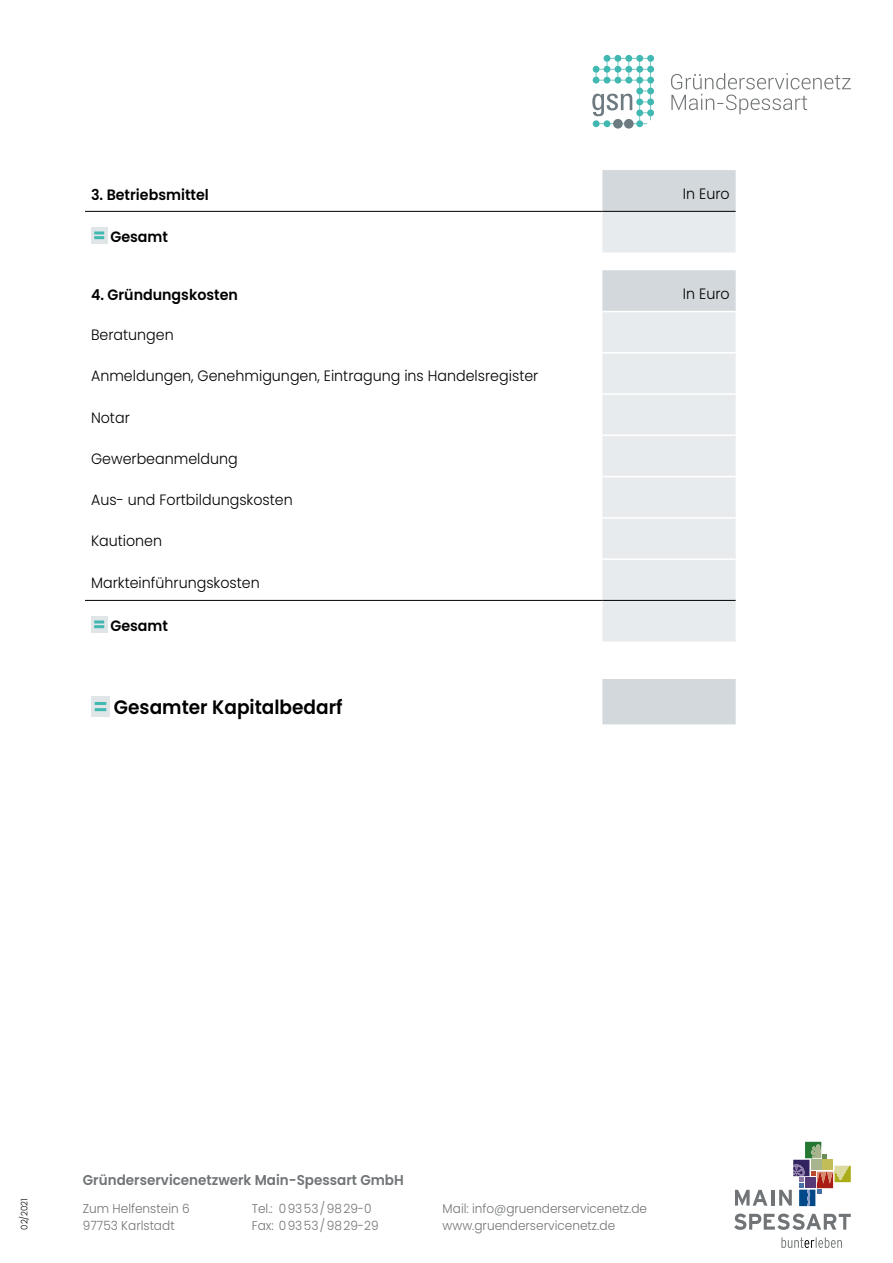
<style>
.page{position:relative;width:893px;height:1263px;background:#fff}
.page>*{position:absolute;margin:0;border:0;box-sizing:border-box;transform-origin:0 0}
.t1{font:600 19.5px "Poppins";color:#000;scale:.95 1}
.t2{font:300 15px "Poppins";color:#000;scale:.95 1}
.t3{font:600 15px "Poppins";color:#000;scale:.95 1}
.t4{font:600 14.25px "Poppins";color:#717476;scale:.95 1}
.t5{font:300 12.75px/16.5px "Poppins";color:#717476;scale:.95 1}
.t6{font:300 9px "Poppins";color:#000;scale:.95 1}
</style>
<div class="page">
<svg style="left:671px;top:73px;width:180px;height:41px"></svg>
<svg style="left:613px;top:119px;width:10px;height:10px"></svg>
<svg style="left:592px;top:55px;width:62px;height:72px"></svg>
<svg style="left:734px;top:1213px;width:117px;height:17px"></svg>
<svg style="left:735px;top:1190px;width:32px;height:16px"></svg>
<hr style="left:771px;top:1190px;width:3px;height:15px;background:#717476">
<svg style="left:781px;top:1237px;width:61px;height:11px"></svg>
<svg style="left:779px;top:1142px;width:72px;height:64px"></svg>
<svg style="left:602px;top:170px;width:134px;height:554px;fill:#d2d8dc"></svg>
<svg style="left:602px;top:212px;width:134px;height:429px;background:#e6eaed"></svg>
<hr style="left:85px;top:211px;width:517px;height:1px;background:#000">
<hr style="left:602px;top:211px;width:134px;height:1px;background:#000">
<hr style="left:85px;top:600px;width:517px;height:1px;background:#000">
<hr style="left:602px;top:600px;width:134px;height:1px;background:#000">
<hr style="left:602px;top:311px;width:134px;height:1px;background:#fff">
<hr style="left:602px;top:352px;width:134px;height:2px;background:#fff">
<hr style="left:602px;top:393px;width:134px;height:2px;background:#fff">
<hr style="left:602px;top:435px;width:134px;height:1px;background:#fff">
<hr style="left:602px;top:476px;width:134px;height:1px;background:#fff">
<hr style="left:602px;top:517px;width:134px;height:2px;background:#fff">
<hr style="left:602px;top:558px;width:134px;height:2px;background:#fff">
<hr style="left:602px;top:252px;width:134px;height:2px;background:#fff">
<hr style="left:602px;top:641px;width:134px;height:2px;background:#fff">
<div style="left:91px;top:227px;width:16px;height:16px;background:#e0e5e8"></div>
<svg style="left:94px;top:231px;width:10px;height:8px"></svg>
<div style="left:91px;top:616px;width:16px;height:16px;background:#e0e5e8"></div>
<svg style="left:94px;top:620px;width:10px;height:8px"></svg>
<div style="left:91px;top:696px;width:19px;height:21px;background:#e0e5e8"></div>
<svg style="left:95px;top:702px;width:11px;height:9px"></svg>
<p class="t3" style="left:91px;top:186px;width:125px">3. Betriebsmittel</p>
<p class="t2" style="left:683px;top:185px;width:51px">In Euro</p>
<p class="t3" style="left:110px;top:228px;width:62px">Gesamt</p>
<p class="t3" style="left:91px;top:286px;width:156px">4. Gründungskosten</p>
<p class="t2" style="left:683px;top:285px;width:51px">In Euro</p>
<p class="t2" style="left:91px;top:326px;width:89px">Beratungen</p>
<p class="t2" style="left:91px;top:367px;width:472px">Anmeldungen, Genehmigungen, Eintragung ins Handelsregister</p>
<p class="t2" style="left:91px;top:409px;width:42px">Notar</p>
<p class="t2" style="left:91px;top:450px;width:156px">Gewerbeanmeldung</p>
<p class="t2" style="left:91px;top:491px;width:214px">Aus- und Fortbildungskosten</p>
<p class="t2" style="left:91px;top:532px;width:76px">Kautionen</p>
<p class="t2" style="left:91px;top:574px;width:179px">Markteinführungskosten</p>
<p class="t3" style="left:110px;top:617px;width:62px">Gesamt</p>
<h1 class="t1" style="left:114px;top:696px;width:242px">Gesamter Kapitalbedarf</h1>
<p class="t6" style="left:19px;top:1230px;width:35px;rotate:-90deg">02/2021</p>
<p class="t4" style="left:83px;top:1172px;width:339px">Gründerservicenetzwerk Main-Spessart GmbH</p>
<p class="t5" style="left:83px;top:1200px;width:114px">Zum Helfenstein 6<br>97753 Karlstadt</p>
<p class="t5" style="left:252px;top:1200px;width:135px">Tel.: 09353/9829-0<br>Fax: 09353/9829-29</p>
<p class="t5" style="left:443px;top:1200px;width:217px">Mail: info@gruenderservicenetz.de</p>
<p class="t5" style="left:443px;top:1217px;width:183px">www.gruenderservicenetz.de</p>
</div>
